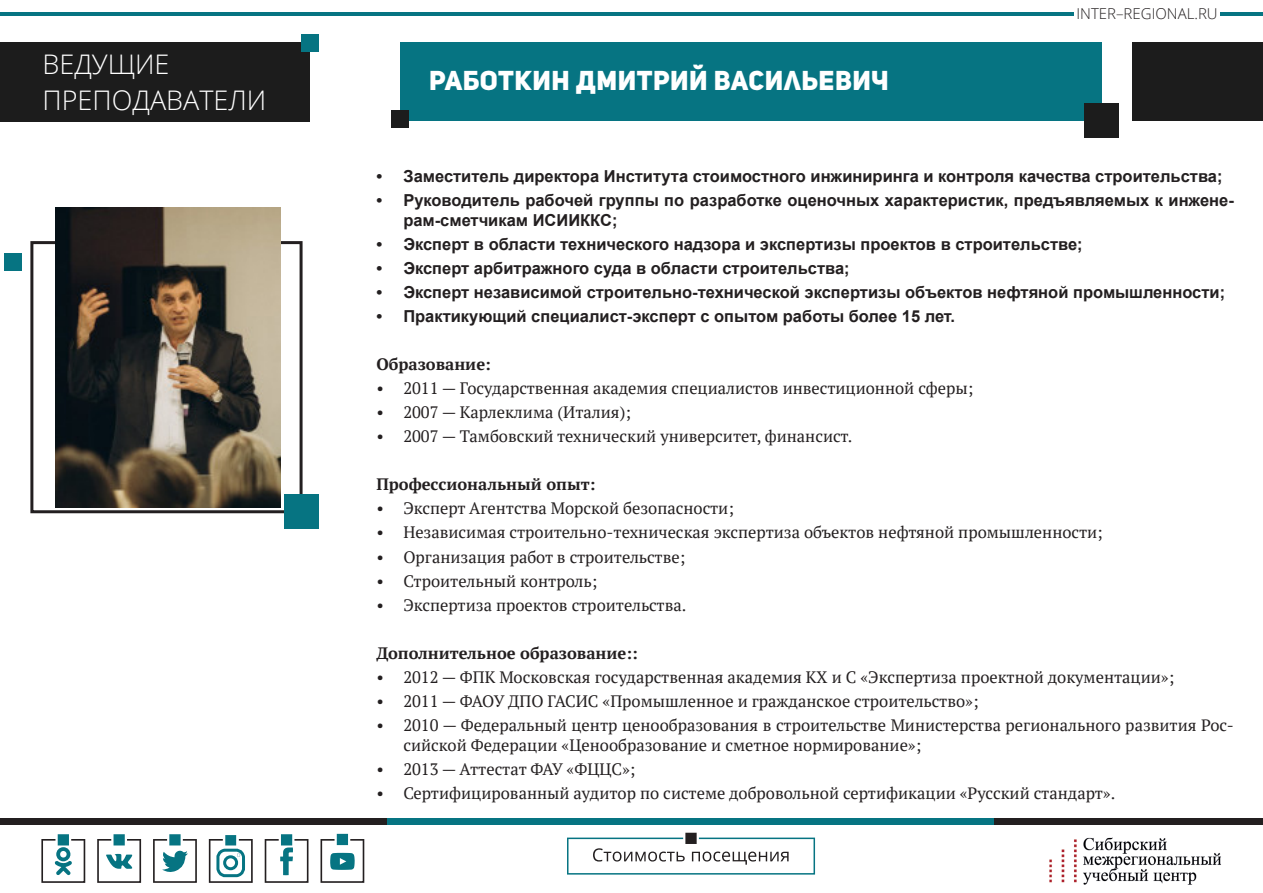
<style>
.page{position:relative;width:1263px;height:893px;background:#fff}
.page>*{position:absolute;margin:0;border:0;box-sizing:border-box;transform-origin:0 0}
.Стиль_абзаца_2{font:27px "Uni Sans Heavy CAPS";letter-spacing:.02em;color:#fff}
.Стиль_абзаца_2-2{font:300 27px "Open Sans";color:#fff}
.t1{font:16.5px/19.8px "PT Serif";color:#231f20}
.t2{font:700 16.5px/19.8px "Arial";color:#231f20}
.Стиль_абзаца_2-3{font:700 16.5px "PT Serif";color:#231f20}
.t3{font:300 15px "Open Sans";color:#231f20}
</style>
<div class="page">
<div style="left:0;top:818px;width:387px;height:7px;background:#231f20"></div>
<div style="left:994px;top:818px;width:269px;height:7px;background:#231f20"></div>
<div style="left:387px;top:818px;width:607px;height:7px;background:#067482"></div>
<hr style="left:0;top:12px;width:387px;height:4px;background:#067482">
<hr style="left:1220px;top:12px;width:43px;height:4px;background:#067482">
<hr style="left:387px;top:12px;width:687px;height:4px;background:#067482">
<svg style="left:567px;top:832px;width:248px;height:43px"></svg>
<img style="left:1049px;top:838px;width:172px;height:47px">
<svg style="left:41px;top:834px;width:44px;height:49px"></svg>
<svg style="left:97px;top:834px;width:44px;height:49px"></svg>
<svg style="left:153px;top:834px;width:44px;height:49px"></svg>
<svg style="left:265px;top:834px;width:43px;height:49px"></svg>
<svg style="left:320px;top:833px;width:44px;height:50px"></svg>
<svg style="left:209px;top:835px;width:44px;height:48px"></svg>
<div style="left:0;top:43px;width:309px;height:79px;background:#1c1c1c"></div>
<div style="left:400px;top:43px;width:701px;height:78px;background:#067482"></div>
<div style="left:1133px;top:43px;width:130px;height:78px;background:#1c1c1c"></div>
<div style="left:30px;top:241px;width:273px;height:272px;border:3px solid #231f20"></div>
<div style="left:284px;top:494px;width:34px;height:34px;background:#067482"></div>
<div style="left:1084px;top:104px;width:34px;height:34px;background:#1c1c1c"></div>
<div style="left:5px;top:253px;width:17px;height:17px;background:#067482"></div>
<div style="left:301px;top:34px;width:17px;height:17px;background:#067482"></div>
<div style="left:391px;top:111px;width:17px;height:17px;background:#1c1c1c"></div>
<img style="left:55px;top:207px;width:225px;height:300px">
<p class="Стиль_абзаца_2-2" style="left:43px;top:45px;width:129px">ВЕДУЩИЕ</p>
<p class="Стиль_абзаца_2-2" style="left:43px;top:81px;width:225px">ПРЕПОДАВАТЕЛИ</p>
<p class="Стиль_абзаца_2" style="left:429px;top:63px;width:461px">Работкин Дмитрий Васильевич</p>
<p class="t3" style="left:1076px;top:3px;width:143px">INTER–REGIONAL.RU</p>
<p class="t2" style="left:376px;top:166px;width:848px">• Заместитель директора Института стоимостного инжиниринга и контроля качества строительства;</p>
<p class="t2" style="left:403px;top:190px;width:832px;text-indent:-27px">• Руководитель рабочей группы по разработке оценочных характеристик, предъявляемых к инжене&shy;рам-сметчикам ИСИИККС;</p>
<p class="t2" style="left:376px;top:234px;width:708px">• Эксперт в области технического надзора и экспертизы проектов в строительстве;</p>
<p class="t2" style="left:376px;top:258px;width:475px">• Эксперт арбитражного суда в области строительства;</p>
<p class="t2" style="left:376px;top:282px;width:850px">• Эксперт независимой строительно-технической экспертизы объектов нефтяной промышленности;</p>
<p class="t2" style="left:376px;top:306px;width:580px">• Практикующий специалист-эксперт с опытом работы более 15 лет.</p>
<p class="Стиль_абзаца_2-3" style="left:376px;top:353px;width:116px">Образование:</p>
<p class="t1" style="left:376px;top:378px;width:598px">• 2011 — Государственная академия специалистов инвестиционной сферы;</p>
<p class="t1" style="left:376px;top:402px;width:256px">• 2007 — Карлеклима (Италия);</p>
<p class="t1" style="left:376px;top:426px;width:478px">• 2007 — Тамбовский технический университет, финансист.</p>
<p class="Стиль_абзаца_2-3" style="left:376px;top:474px;width:220px">Профессиональный опыт:</p>
<p class="t1" style="left:376px;top:498px;width:359px">• Эксперт Агентства Морской безопасности;</p>
<p class="t1" style="left:376px;top:522px;width:728px">• Независимая строительно-техническая экспертиза объектов нефтяной промышленности;</p>
<p class="t1" style="left:376px;top:547px;width:310px">• Организация работ в строительстве;</p>
<p class="t1" style="left:376px;top:571px;width:222px">• Строительный контроль;</p>
<p class="t1" style="left:376px;top:595px;width:312px">• Экспертиза проектов строительства.</p>
<p class="Стиль_абзаца_2-3" style="left:376px;top:642px;width:263px">Дополнительное образование::</p>
<p class="t1" style="left:376px;top:667px;width:799px">• 2012 — ФПК Московская государственная академия КХ и С «Экспертиза проектной документации»;</p>
<p class="t1" style="left:376px;top:691px;width:604px">• 2011 — ФАОУ ДПО ГАСИС «Промышленное и гражданское строительство»;</p>
<p class="t1" style="left:403px;top:715px;width:832px;text-indent:-27px">• 2010 — Федеральный центр ценообразования в строительстве Министерства регионального развития Рос&shy;сийской Федерации «Ценообразование и сметное нормирование»;</p>
<p class="t1" style="left:376px;top:759px;width:261px">• 2013 — Аттестат ФАУ «ФЦЦС»;</p>
<p class="t1" style="left:376px;top:783px;width:740px">• Сертифицированный аудитор по системе добровольной сертификации «Русский стандарт».</p>
</div>
